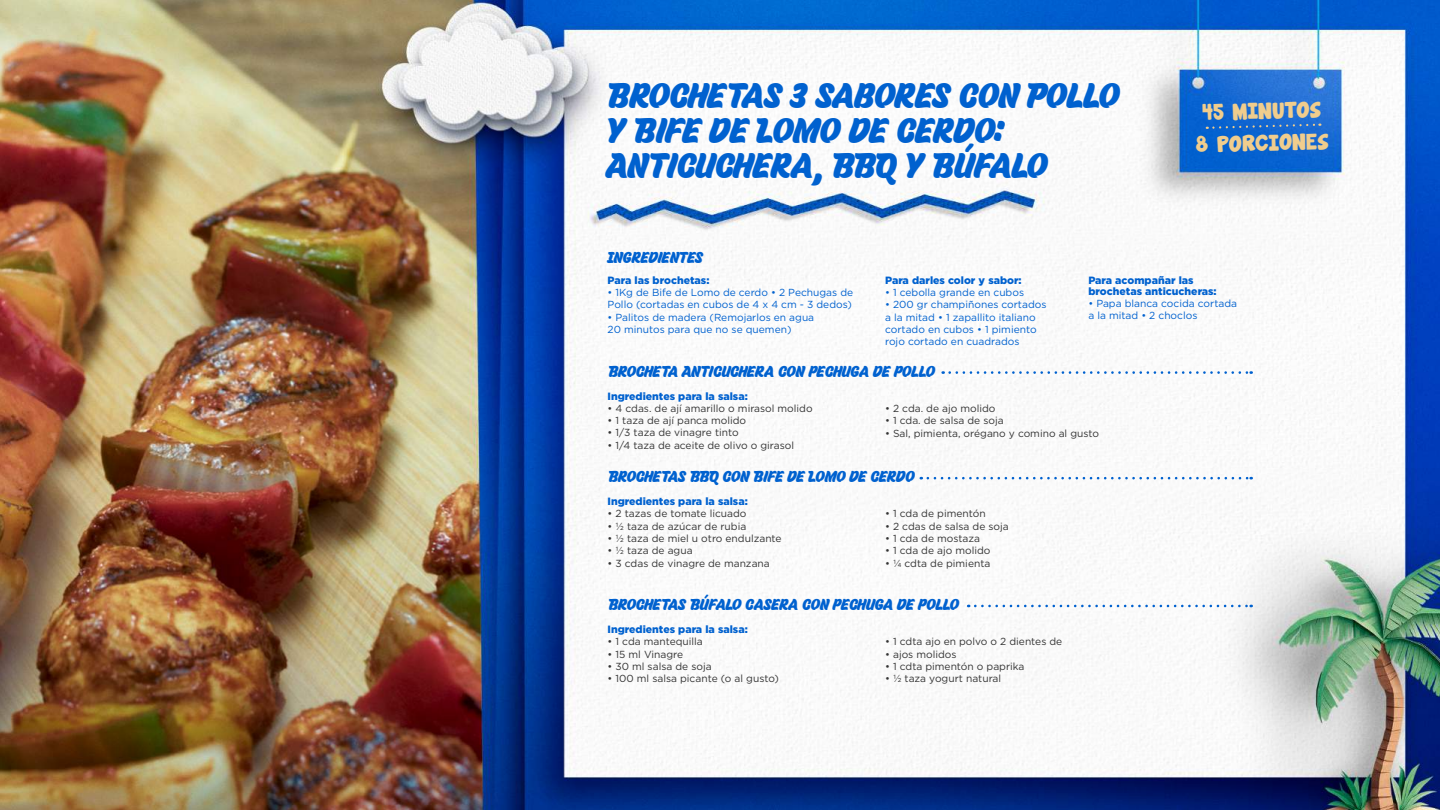
<style>
.page{position:relative;width:1440px;height:810px;background:#fff}
.page>*{position:absolute;margin:0;border:0;box-sizing:border-box;transform-origin:0 0}
.t1{font:35.7px/35px "Brothery";color:#0061cf}
.t2{font:20.25px/31.9px "Janda Manatee Solid";color:#f0cd8d;text-align:center}
.t3{font:15.9px "Brothery";color:#0061cf}
.t4{font:900 10.5px/10.7px "Gotham";color:#0061cf}
.t5{font:10.2px "Gotham";color:#333}
.t6{font:10.2px/12.3px "Gotham";color:#0061cf}
</style>
<div class="page">
<img style="left:0;top:0;width:1440px;height:810px">
<svg style="left:1207px;top:122px;width:113px;height:8px"></svg>
<svg style="left:950px;top:371px;width:302px;height:3px"></svg>
<svg style="left:928px;top:477px;width:324px;height:2px"></svg>
<svg style="left:975px;top:605px;width:277px;height:2px"></svg>
<h1 class="t1" style="left:607px;top:79px;width:514px">BROCHETAS 3 SABORES CON POLLO<br>Y BIFE DE LOMO DE CERDO:<br>ANTICUCHERA, BBQ Y BÚFALO</h1>
<h2 class="t2" style="left:1195px;top:97px;width:134px;rotate:-1deg">45 MINUTOS<br>8 PORCIONES</h2>
<h3 class="t3" style="left:608px;top:247px;width:96px">INGREDIENTES</h3>
<p class="t4" style="left:608px;top:275px;width:103px">Para las brochetas:</p>
<p class="t6" style="left:608px;top:286px;width:247px">• 1Kg de Bife de Lomo de cerdo • 2 Pechugas de<br>Pollo (cortadas en cubos de 4 x 4 cm - 3 dedos)</p>
<p class="t6" style="left:608px;top:311px;width:208px">• Palitos de madera (Remojarlos en agua<br>20 minutos para que no se quemen)</p>
<p class="t4" style="left:885px;top:275px;width:138px">Para darles color y sabor:</p>
<p class="t6" style="left:885px;top:286px;width:141px">• 1 cebolla grande en cubos</p>
<p class="t6" style="left:885px;top:298px;width:163px">• 200 gr champiñones cortados a la mitad • 1 zapallito italiano cortado en cubos • 1 pimiento rojo cortado en cuadrados</p>
<h3 class="t3" style="left:608px;top:361px;width:328px">BROCHETA ANTICUCHERA CON PECHUGA DE POLLO</h3>
<p class="t4" style="left:1088px;top:275px;width:130px">Para acompañar las brochetas anticucheras:</p>
<p class="t6" style="left:1088px;top:297px;width:150px">• Papa blanca cocida cortada a la mitad • 2 choclos</p>
<p class="t4" style="left:608px;top:390px;width:142px">Ingredientes para la salsa:</p>
<p class="t5" style="left:608px;top:402px;width:207px">• 4 cdas. de ají amarillo o mirasol molido</p>
<p class="t5" style="left:608px;top:414px;width:140px">• 1 taza de ají panca molido</p>
<p class="t5" style="left:608px;top:426px;width:133px">• 1/3 taza de vinagre tinto</p>
<p class="t5" style="left:608px;top:439px;width:188px">• 1/4 taza de aceite de olivo o girasol</p>
<p class="t5" style="left:885px;top:402px;width:112px">• 2 cda. de ajo molido</p>
<p class="t5" style="left:885px;top:414px;width:120px">• 1 cda. de salsa de soja</p>
<p class="t5" style="left:885px;top:426px;width:215px">• Sal, pimienta, orégano y comino al gusto</p>
<h3 class="t3" style="left:608px;top:467px;width:308px">BROCHETAS BBQ CON BIFE DE LOMO DE CERDO</h3>
<p class="t4" style="left:608px;top:496px;width:142px">Ingredientes para la salsa:</p>
<p class="t5" style="left:608px;top:507px;width:140px">• 2 tazas de tomate licuado</p>
<p class="t5" style="left:608px;top:520px;width:140px">• ½ taza de azúcar de rubia</p>
<p class="t5" style="left:608px;top:532px;width:176px">• ½ taza de miel u otro endulzante</p>
<p class="t5" style="left:608px;top:544px;width:87px">• ½ taza de agua</p>
<p class="t5" style="left:608px;top:556px;width:164px">• 3 cdas de vinagre de manzana</p>
<p class="t5" style="left:885px;top:507px;width:102px">• 1 cda de pimentón</p>
<p class="t5" style="left:885px;top:520px;width:125px">• 2 cdas de salsa de soja</p>
<p class="t5" style="left:885px;top:532px;width:97px">• 1 cda de mostaza</p>
<p class="t5" style="left:885px;top:544px;width:107px">• 1 cda de ajo molido</p>
<p class="t5" style="left:885px;top:557px;width:107px">• ¼ cdta de pimienta</p>
<h3 class="t3" style="left:608px;top:595px;width:352px">BROCHETAS BÚFALO CASERA CON PECHUGA DE POLLO</h3>
<p class="t4" style="left:608px;top:624px;width:142px">Ingredientes para la salsa:</p>
<p class="t5" style="left:608px;top:635px;width:97px">• 1 cda mantequilla</p>
<p class="t5" style="left:608px;top:647px;width:77px">• 15 ml Vinagre</p>
<p class="t5" style="left:608px;top:660px;width:106px">• 30 ml salsa de soja</p>
<p class="t5" style="left:608px;top:672px;width:173px">• 100 ml salsa picante (o al gusto)</p>
<p class="t5" style="left:885px;top:635px;width:179px">• 1 cdta ajo en polvo o 2 dientes de</p>
<p class="t5" style="left:885px;top:648px;width:73px">• ajos molidos</p>
<p class="t5" style="left:885px;top:660px;width:141px">• 1 cdta pimentón o paprika</p>
<p class="t5" style="left:885px;top:672px;width:118px">• ½ taza yogurt natural</p>
</div>
